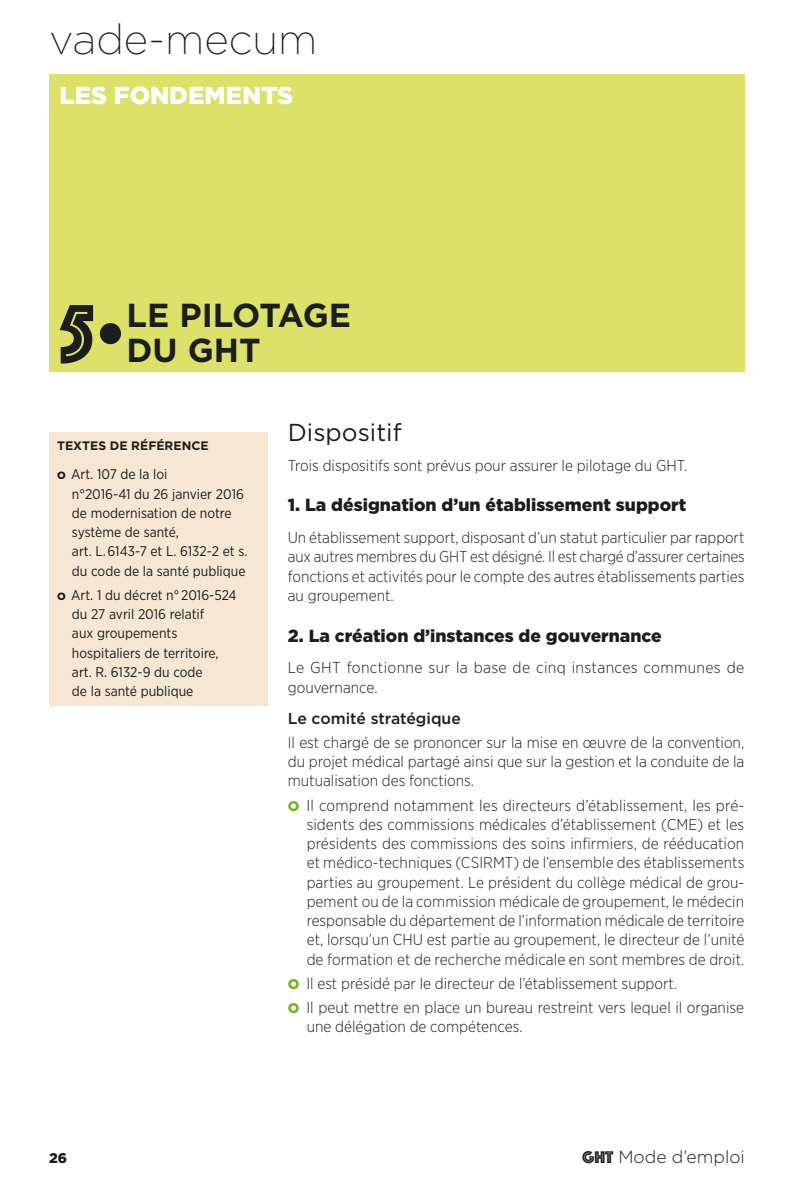
<style>
.page{position:relative;width:794px;height:1191px;background:#fff}
.page>*{position:absolute;margin:0;border:0;box-sizing:border-box;transform-origin:0 0}
.t1{font:85.75px "Phosphate Inline";color:#1d1d1b}
.t2{font:200 42px "Gotham";color:#1d1d1b}
.t3{font:700 33.25px/35px "Gotham";color:#1d1d1b}
.t4{font:900 24.5px "Gotham";color:#fff}
.t5{font:24.5px "Gotham";color:#1d1d1b}
.t6{font:900 17.5px "Gotham";color:#1d1d1b}
.t7{font:300 17.5px "Gotham";color:#1d1d1b}
.t8{font:300 15.75px/19.2px "Gotham Narrow";color:#1d1d1b;text-align:justify}
.t9{font:300 15.75px/19.2px "Gotham Narrow";letter-spacing:.02em;color:#1d1d1b}
.t10{font:500 15.75px "Gotham";color:#1d1d1b}
.t11{font:14px/19.2px "Gotham Narrow";color:#1d1d1b}
.t12{font:900 14px "Gotham";color:#1d1d1b}
.t13{font:700 12.25px "Gotham";color:#1d1d1b}
.s1{font-family:"Gotham";font-weight:900;font-size:10.5px}
.s2{font-family:"Gotham";font-weight:900;font-size:14px;color:#78b22b}
.s3{font-family:"Phosphate Inline";font-weight:400}
</style>
<div class="page">
<div style="left:50px;top:74px;width:695px;height:298px;background:#dce16a"></div>
<div style="left:50px;top:433px;width:218px;height:273px;background:#f5e7d3"></div>
<h2 class="t2" style="left:50px;top:13px;width:269px">vade-mecum</h2>
<h3 class="t4" style="left:60px;top:78px;width:235px">LES FONDEMENTS</h3>
<h1 class="t1" style="left:60px;top:273px;width:69px">5•</h1>
<h3 class="t3" style="left:127px;top:298px;width:226px">LE PILOTAGE<br>DU GHT</h3>
<p class="t13" style="left:57px;top:437px;width:153px">TEXTES DE RÉFÉRENCE</p>
<p class="t11" style="left:72px;top:464px;width:177px;text-indent:-15px"><span class="s1">O</span> Art. 107 de la loi<br>n°2016-41 du 26 janvier 2016 de modernisation de notre système de santé,<br>art. L. 6143-7 et L. 6132-2 et s. du code de la santé publique</p>
<p class="t11" style="left:72px;top:585px;width:166px;text-indent:-15px"><span class="s1">O</span> Art. 1 du décret n° 2016-524 du 27 avril 2016 relatif<br>aux groupements hospitaliers de territoire, art. R. 6132-9 du code<br>de la santé publique</p>
<h3 class="t5" style="left:288px;top:417px;width:115px">Dispositif</h3>
<p class="t8" style="left:288px;top:455px;width:401px">Trois dispositifs sont prévus pour assurer le pilotage du GHT.</p>
<p class="t6" style="left:288px;top:493px;width:400px">1. La désignation d’un établissement support</p>
<p class="t8" style="left:288px;top:527px;width:458px">Un établissement support, disposant d’un statut particulier par rapport aux autres membres du GHT est désigné. Il est chargé d’assurer certaines fonctions et activités pour le compte des autres établissements parties au groupement.</p>
<p class="t6" style="left:288px;top:623px;width:375px">2. La création d’instances de gouvernance</p>
<p class="t9" style="left:288px;top:658px;width:458px">Le GHT fonctionne sur la base de cinq instances communes de gouvernance.</p>
<p class="t10" style="left:288px;top:707px;width:175px">Le comité stratégique</p>
<p class="t8" style="left:288px;top:732px;width:458px">Il est chargé de se prononcer sur la mise en œuvre de la convention, du projet médical partagé ainsi que sur la gestion et la conduite de la mutualisation des fonctions.</p>
<p class="t8" style="left:307px;top:795px;width:439px;text-indent:-19px"><span class="s2">O</span> Il comprend notamment les directeurs d’établissement, les pré&shy;sidents des commissions médicales d’établissement (CME) et les présidents des commissions des soins infirmiers, de rééducation et médico-techniques (CSIRMT) de l’ensemble des établissements parties au groupement. Le président du collège médical de grou&shy;pement ou de la commission médicale de groupement, le médecin responsable du département de l’information médicale de territoire et, lorsqu’un CHU est partie au groupement, le directeur de l’unité de formation et de recherche médicale en sont membres de droit.</p>
<p class="t8" style="left:288px;top:970px;width:458px;line-height:24.2px"><span class="s2">O</span> Il est présidé par le directeur de l’établissement support.<br><span class="s2">O</span> Il peut mettre en place un bureau restreint vers lequel il organise</p>
<p class="t8" style="left:307px;top:1016px;width:218px">une délégation de compétences.</p>
<p class="t12" style="left:49px;top:1148px;width:20px">26</p>
<p class="t7" style="left:582px;top:1145px;width:164px"><span class="s3">GHT</span> Mode d’emploi</p>
</div>
